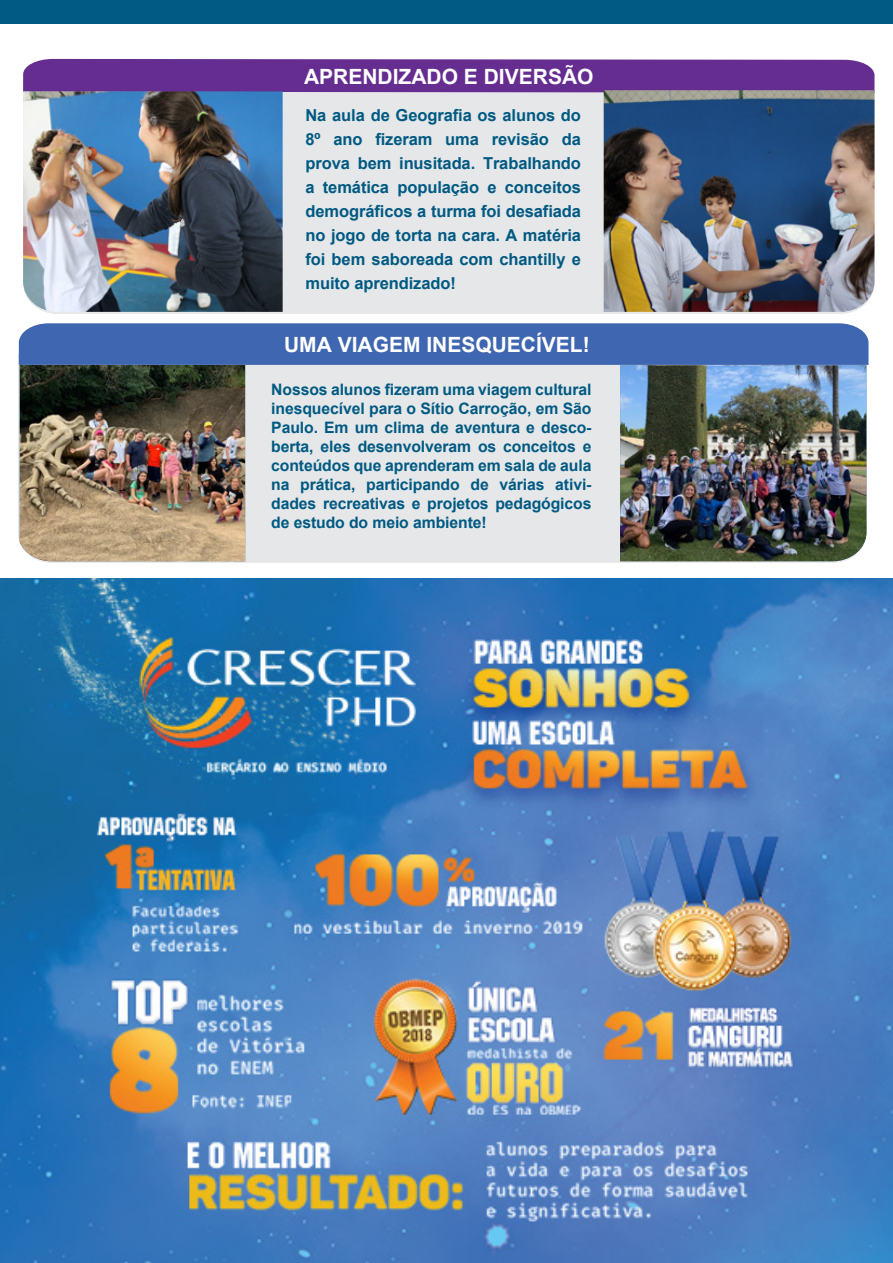
<style>
.page{position:relative;width:893px;height:1263px;background:#fff}
.page>*{position:absolute;margin:0;border:0;box-sizing:border-box;transform-origin:0 0}
.t1{font:700 21px "Arial";color:#fff}
.t2{font:700 16.5px/24px "Arial";letter-spacing:-.005em;color:#005a83;text-align:justify}
.t3{font:700 15.75px/18.9px "Arial";letter-spacing:-.005em;color:#005a83;text-align:justify}
</style>
<div class="page">
<div style="left:0;top:0;width:893px;height:24px;background:#005a83"></div>
<div style="left:47px;top:93px;width:804px;height:221px;background:#e6e7e8"></div>
<div style="left:23px;top:59px;width:851px;height:34px;background:#662d91"></div>
<div style="left:18px;top:354px;width:825px;height:209px;background:#e6e7e8"></div>
<div style="left:19px;top:323px;width:849px;height:42px;background:#3f66b0"></div>
<img style="left:20px;top:365px;width:225px;height:196px">
<img style="left:620px;top:365px;width:246px;height:196px">
<img style="left:23px;top:91px;width:260px;height:221px">
<img style="left:604px;top:90px;width:270px;height:222px">
<img style="left:0;top:578px;width:893px;height:685px">
<h1 class="t1" style="left:304px;top:63px;width:291px">APRENDIZADO E DIVERSÃO</h1>
<p class="t2" style="left:305px;top:104px;width:277px">Na aula de Geografia os alunos do 8º ano fizeram uma revisão da prova bem inusitada. Trabalhando a temática população e conceitos demográficos a turma foi desafiada no jogo de torta na cara. A matéria foi bem saboreada com chantilly e muito aprendizado!</p>
<h1 class="t1" style="left:284px;top:331px;width:307px">UMA VIAGEM INESQUECÍVEL!</h1>
<p class="t3" style="left:271px;top:381px;width:322px">Nossos alunos fizeram uma viagem cultural inesquecível para o Sítio Carroção, em São Paulo. Em um clima de aventura e desco&shy;berta, eles desenvolveram os conceitos e conteúdos que aprenderam em sala de aula na prática, participando de várias ativi&shy;dades recreativas e projetos pedagógicos de estudo do meio ambiente!</p>
</div>
